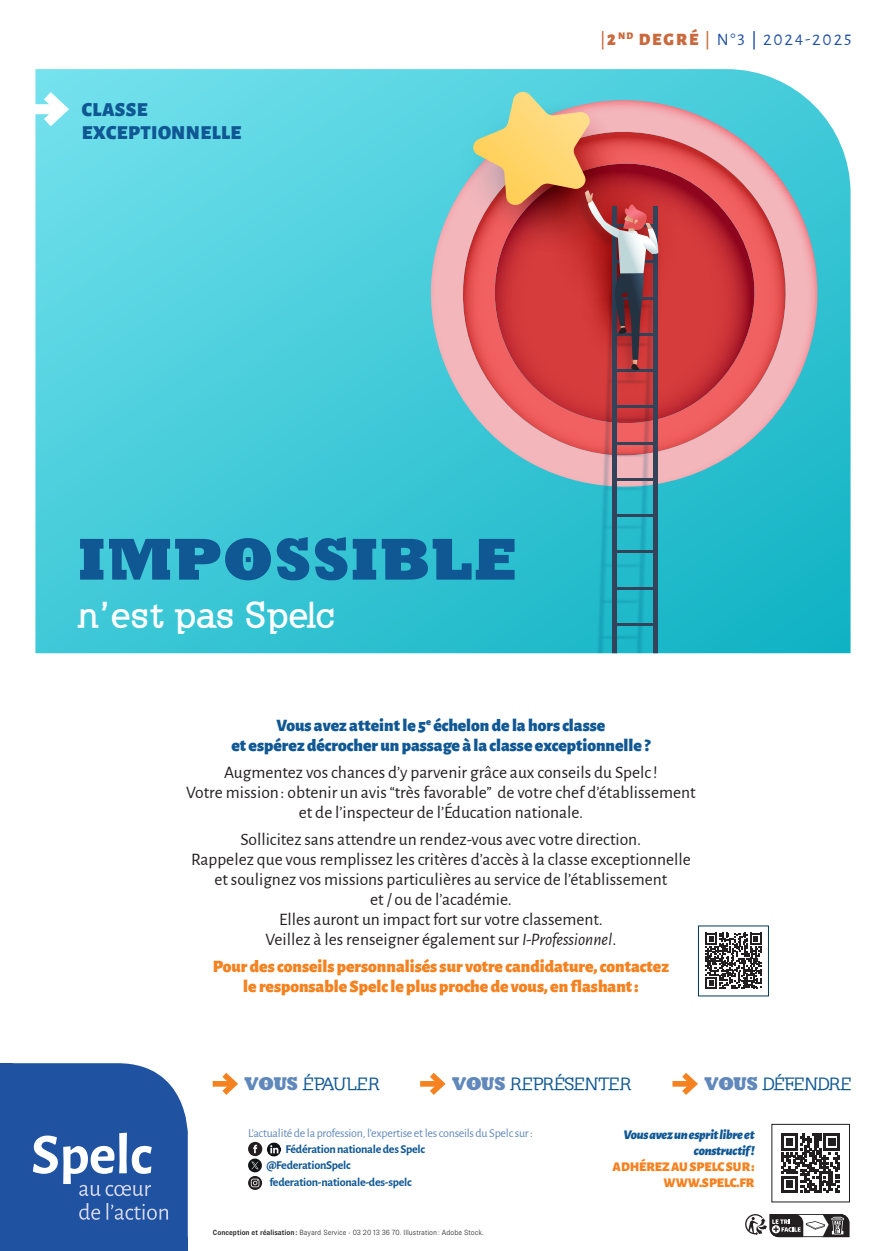
<style>
.page{position:relative;width:886px;height:1251px;background:#fff}
.page>*{position:absolute;margin:0;border:0;box-sizing:border-box;transform-origin:0 0}
._13000_Grand_titre{font:60px "Klein Slabserif Blax X";letter-spacing:.03em;color:#105894}
._13000_Grand_titre-2{font:700 37.5px "Klein Slabserif";letter-spacing:.03em;color:#fff}
.t1{font:900 20px/22.5px "Alegreya Sans";letter-spacing:.02em;color:#105894}
.t2{font:500 18.75px "Klein Slabserif";letter-spacing:-.025em;color:#105894}
.t3{font:500 18.75px "Klein Slabserif";color:#105894}
.Titre_body{font:17.5px/20px "Alegreya Sans";color:#231f20;text-align:center}
.Base_line_du_texte{font:900 17.5px/20px "Alegreya Sans";color:#f58220;text-align:center}
.Titre_body-2{font:900 17.5px/20px "Alegreya Sans";color:#105894;text-align:center}
.t4{font:17.5px "Alegreya Sans";letter-spacing:.1em;color:#1f51a3}
.t5{font:italic 900 13.38px/16px "Alegreya Sans";letter-spacing:-.02em;color:#105894;text-align:right}
.t6{font:900 13.38px/16px "Alegreya Sans";color:#f58220;text-align:right}
.t7{font:700 12.12px "Alegreya Sans";letter-spacing:-.02em;color:#105894}
.t8{font:12.12px "Alegreya Sans";letter-spacing:-.02em;color:#6088bb}
.t9{font:300 7.5px "Brown Pro";color:#231f20}
.s1{font-weight:500;color:#c9693d}
.s2{font-weight:900;color:#c9693d}
.s3{font-weight:500}
.s4{font-style:italic}
.s5{font-family:"Klein Slabserif Blax X";font-weight:400;color:#6088bb}
.s6{font-weight:600}
</style>
<div class="page">
<svg style="left:35px;top:69px;width:815px;height:584px;background:#4acddb"></svg>
<svg style="left:428px;top:100px;width:400px;height:390px;background:#9b939c"></svg>
<svg style="left:454px;top:92px;width:229px;height:561px;background:#918487"></svg>
<svg style="left:35px;top:82px;width:41px;height:55px"></svg>
<div style="left:213px;top:1081px;width:21px;height:5px;background:#f58220"></div>
<svg style="left:216px;top:1072px;width:22px;height:23px"></svg>
<div style="left:420px;top:1081px;width:21px;height:5px;background:#f58220"></div>
<svg style="left:424px;top:1072px;width:22px;height:23px"></svg>
<div style="left:672px;top:1081px;width:22px;height:5px;background:#f58220"></div>
<svg style="left:676px;top:1073px;width:22px;height:22px"></svg>
<svg style="left:0;top:1063px;width:188px;height:188px;background:#3563aa"></svg>
<svg style="left:745px;top:1214px;width:105px;height:24px"></svg>
<svg style="left:781px;top:1134px;width:59px;height:58px"></svg>
<div style="left:772px;top:1124px;width:78px;height:78px;border:1px solid #231f20"></div>
<svg style="left:705px;top:933px;width:56px;height:56px"></svg>
<svg style="left:248px;top:1142px;width:33px;height:30px"></svg>
<svg style="left:248px;top:1176px;width:14px;height:14px"></svg>
<svg style="left:251px;top:1178px;width:8px;height:9px"></svg>
<p class="t1" style="left:82px;top:97px;width:161px">CLASSE<br>EXCEPTIONNELLE</p>
<p class="t4" style="left:600px;top:27px;width:253px"><span class="s1">|</span><span class="s2">2</span><sup>ND</sup> <span class="s2">DEGRÉ</span> <span class="s1">|</span> N°3 <span class="s3">|</span> 2024-2025</p>
<p class="_13000_Grand_titre" style="left:78px;top:522px;width:440px">IMPOSSIBLE</p>
<p class="_13000_Grand_titre-2" style="left:78px;top:593px;width:258px">n’est pas Spelc</p>
<p class="Titre_body-2" style="left:231px;top:714px;width:420px">Vous avez atteint le 5<sup>e</sup> échelon de la hors classe<br>et espérez décrocher un passage à la classe exceptionnelle ?</p>
<p class="Titre_body" style="left:186px;top:761px;width:511px">Augmentez vos chances d’y parvenir grâce aux conseils du Spelc !<br>Votre mission : obtenir un avis “très favorable” de votre chef d’établissement et de l’inspecteur de l’Éducation nationale.</p>
<p class="Titre_body" style="left:191px;top:829px;width:501px">Sollicitez sans attendre un rendez-vous avec votre direction.<br>Rappelez que vous remplissez les critères d’accès à la classe exceptionnelle et soulignez vos missions particulières au service de l’établissement<br>et / ou de l’académie.<br>Elles auront un impact fort sur votre classement.<br>Veillez à les renseigner également sur <span class="s4">I-Professionnel</span>.</p>
<p class="Base_line_du_texte" style="left:213px;top:955px;width:458px">Pour des conseils personnalisés sur votre candidature, contactez le responsable Spelc le plus proche de vous, en flashant :</p>
<p class="t2" style="left:244px;top:1073px;width:136px"><span class="s5">VOUS</span> ÉPAULER</p>
<p class="t3" style="left:452px;top:1073px;width:181px"><span class="s5">VOUS</span> REPRÉSENTER</p>
<p class="t2" style="left:704px;top:1073px;width:149px"><span class="s5">VOUS</span> DÉFENDRE</p>
<p class="t8" style="left:248px;top:1124px;width:286px">L’actualité de la profession, l’expertise et les conseils du Spelc sur :</p>
<p class="t7" style="left:286px;top:1140px;width:141px">Fédération nationale des Spelc</p>
<p class="t7" style="left:266px;top:1156px;width:86px">@FederationSpelc</p>
<p class="t7" style="left:269px;top:1173px;width:144px">federation-nationale-des-spelc</p>
<p class="t9" style="left:213px;top:1228px;width:272px"><span class="s6">Conception et réalisation :</span> Bayard Service - 03 20 13 36 70. Illustration : Adobe Stock.</p>
<p class="t5" style="left:623px;top:1125px;width:133px">Vous avez un esprit libre et constructif !</p>
<p class="t6" style="left:613px;top:1157px;width:143px">ADHÉREZ AU SPELC SUR :<br>WWW.SPELC.FR</p>
</div>
